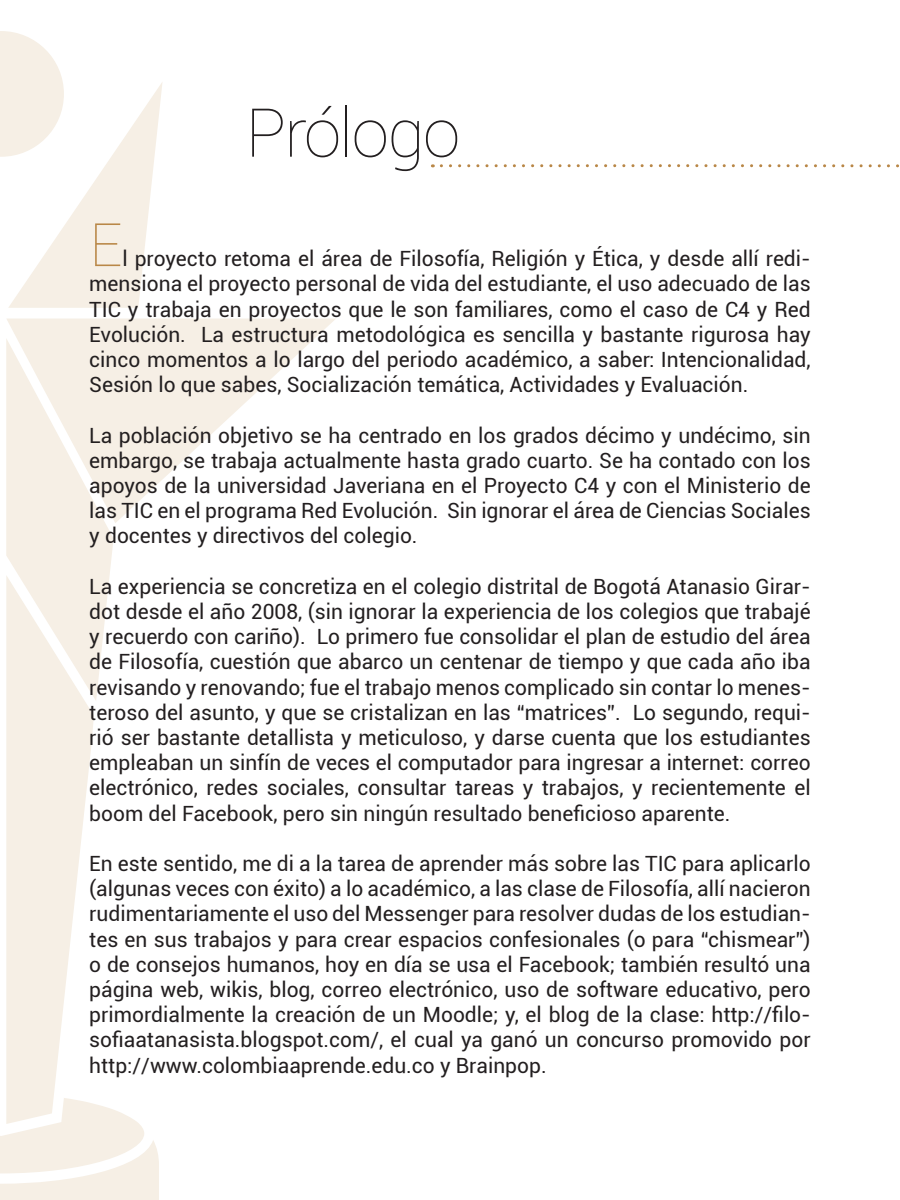
<style>
.page{position:relative;width:900px;height:1200px;background:#fff}
.page>*{position:absolute;margin:0;border:0;box-sizing:border-box;transform-origin:0 0}
.t1{font:100 67.5px "Roboto";letter-spacing:-.025em;color:#231f20}
.t2{font:100 60px "Roboto";color:#b98747}
.t3{font:21px/25.2px "Roboto";color:#231f20;text-align:justify}
</style>
<div class="page">
<svg style="left:0;top:31px;width:336px;height:1169px"></svg>
<svg style="left:432px;top:164px;width:467px;height:4px"></svg>
<p class="t1" style="left:246px;top:86px;width:216px">Prólogo</p>
<p class="t2" style="left:89px;top:203px;width:35px">E</p>
<p class="t3" style="left:89px;top:245px;width:723px;text-indent:33px">l proyecto retoma el área de Filosofía, Religión y Ética, y desde allí redi&shy;mensiona el proyecto personal de vida del estudiante, el uso adecuado de las TIC y trabaja en proyectos que le son familiares, como el caso de C4 y Red Evolución. La estructura metodológica es sencilla y bastante rigurosa hay cinco momentos a lo largo del periodo académico, a saber: Intencionalidad, Sesión lo que sabes, Socialización temática, Actividades y Evaluación.</p>
<p class="t3" style="left:89px;top:422px;width:723px">La población objetivo se ha centrado en los grados décimo y undécimo, sin embargo, se trabaja actualmente hasta grado cuarto. Se ha contado con los apoyos de la universidad Javeriana en el Proyecto C4 y con el Ministerio de las TIC en el programa Red Evolución. Sin ignorar el área de Ciencias Sociales y docentes y directivos del colegio.</p>
<p class="t3" style="left:89px;top:573px;width:723px">La experiencia se concretiza en el colegio distrital de Bogotá Atanasio Girar&shy;dot desde el año 2008, (sin ignorar la experiencia de los colegios que trabajé y recuerdo con cariño). Lo primero fue consolidar el plan de estudio del área de Filosofía, cuestión que abarco un centenar de tiempo y que cada año iba revisando y renovando; fue el trabajo menos complicado sin contar lo menes&shy;teroso del asunto, y que se cristalizan en las “matrices”. Lo segundo, requi&shy;rió ser bastante detallista y meticuloso, y darse cuenta que los estudiantes empleaban un sinfín de veces el computador para ingresar a internet: correo electrónico, redes sociales, consultar tareas y trabajos, y recientemente el boom del Facebook, pero sin ningún resultado beneficioso aparente.</p>
<p class="t3" style="left:89px;top:850px;width:723px">En este sentido, me di a la tarea de aprender más sobre las TIC para aplicarlo (algunas veces con éxito) a lo académico, a las clase de Filosofía, allí nacieron rudimentariamente el uso del Messenger para resolver dudas de los estudian&shy;tes en sus trabajos y para crear espacios confesionales (o para “chismear”) o de consejos humanos, hoy en día se usa el Facebook; también resultó una página web, wikis, blog, correo electrónico, uso de software educativo, pero primordialmente la creación de un Moodle; y, el blog de la clase: http://filo&shy;sofiaatanasista.blogspot.com/, el cual ya ganó un concurso promovido por http://www.colombiaaprende.edu.co y Brainpop.</p>
</div>
